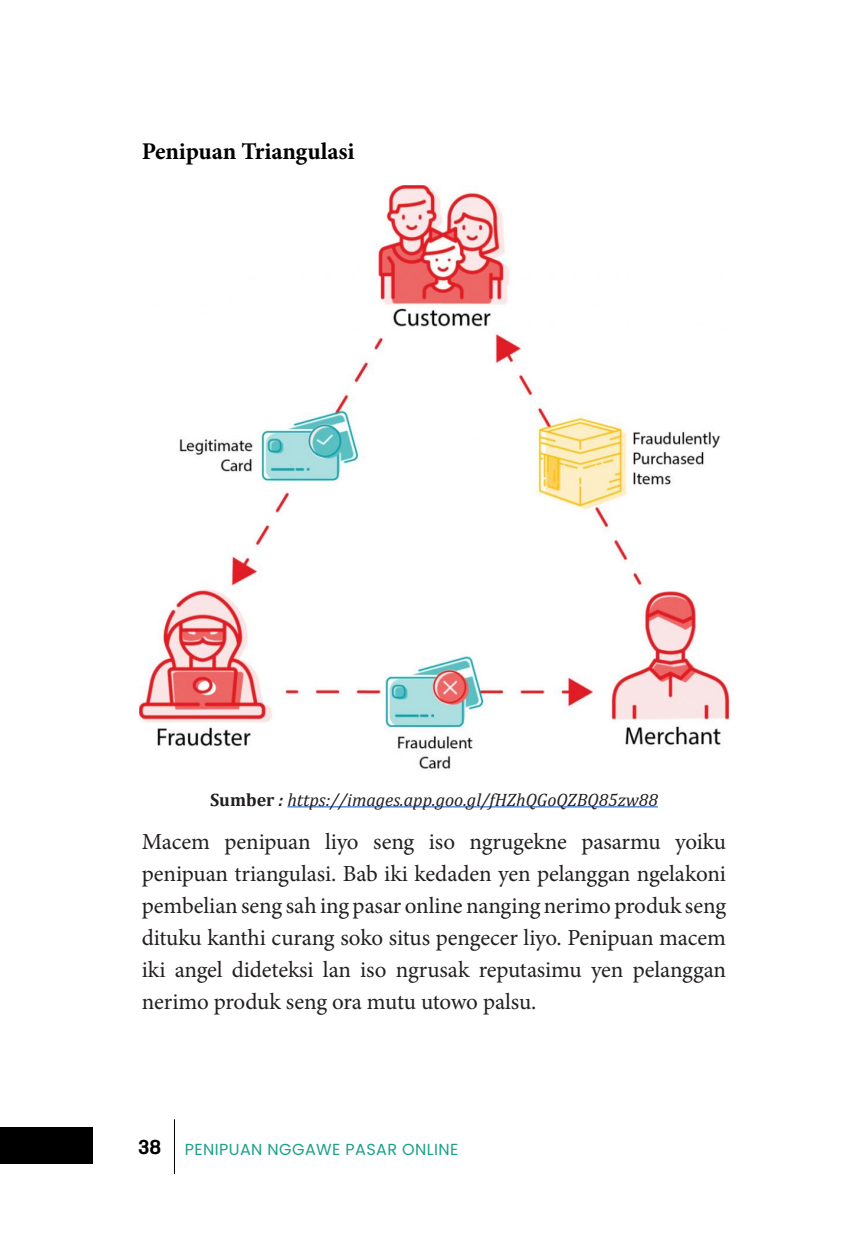
<style>
.page{position:relative;width:868px;height:1248px;background:#fff}
.page>*{position:absolute;margin:0;border:0;box-sizing:border-box;transform-origin:0 0}
.SUB_Bab_Bab{font:700 24px "Minion Pro";letter-spacing:-.01em;color:#000}
.isi_0{font:23px/32px "Minion Pro";letter-spacing:-.01em;color:#231f20;text-align:justify}
.sumber_gambar{font:italic 18px "Cambria";color:#231f20}
.t1{font:16px "Poppins";letter-spacing:.025em;color:#1ca08c}
.s1{font-weight:700;font-style:normal}
.s2{font-weight:700}
.s3{font-family:"Antartida";font-weight:700;font-size:20px;color:#000}
</style>
<div class="page">
<hr style="left:287px;top:806px;width:371px;height:1px;background:#15c">
<img style="left:140px;top:186px;width:588px;height:583px">
<hr style="left:174px;top:1119px;width:1px;height:54px;background:#000">
<div style="left:0;top:1127px;width:92px;height:36px;background:#000"></div>
<p class="SUB_Bab_Bab" style="left:142px;top:135px;width:214px">Penipuan Triangulasi</p>
<p class="sumber_gambar" style="left:210px;top:786px;width:449px"><span class="s1">Sumber</span> <span class="s2">:</span> https://images.app.goo.gl/fHZhQGoQZBQ85zw88</p>
<p class="isi_0" style="left:142px;top:825px;width:585px">Macem penipuan liyo seng iso ngrugekne pasarmu yoiku penipuan triangulasi. Bab iki kedaden yen pelanggan ngelakoni pembelian seng sah ing pasar online nanging nerimo produk seng dituku kanthi curang soko situs pengecer liyo. Penipuan macem iki angel dideteksi lan iso ngrusak reputasimu yen pelanggan nerimo produk seng ora mutu utowo palsu.</p>
<p class="t1" style="left:138px;top:1139px;width:321px"><span class="s3">38</span> PENIPUAN NGGAWE PASAR ONLINE</p>
</div>
